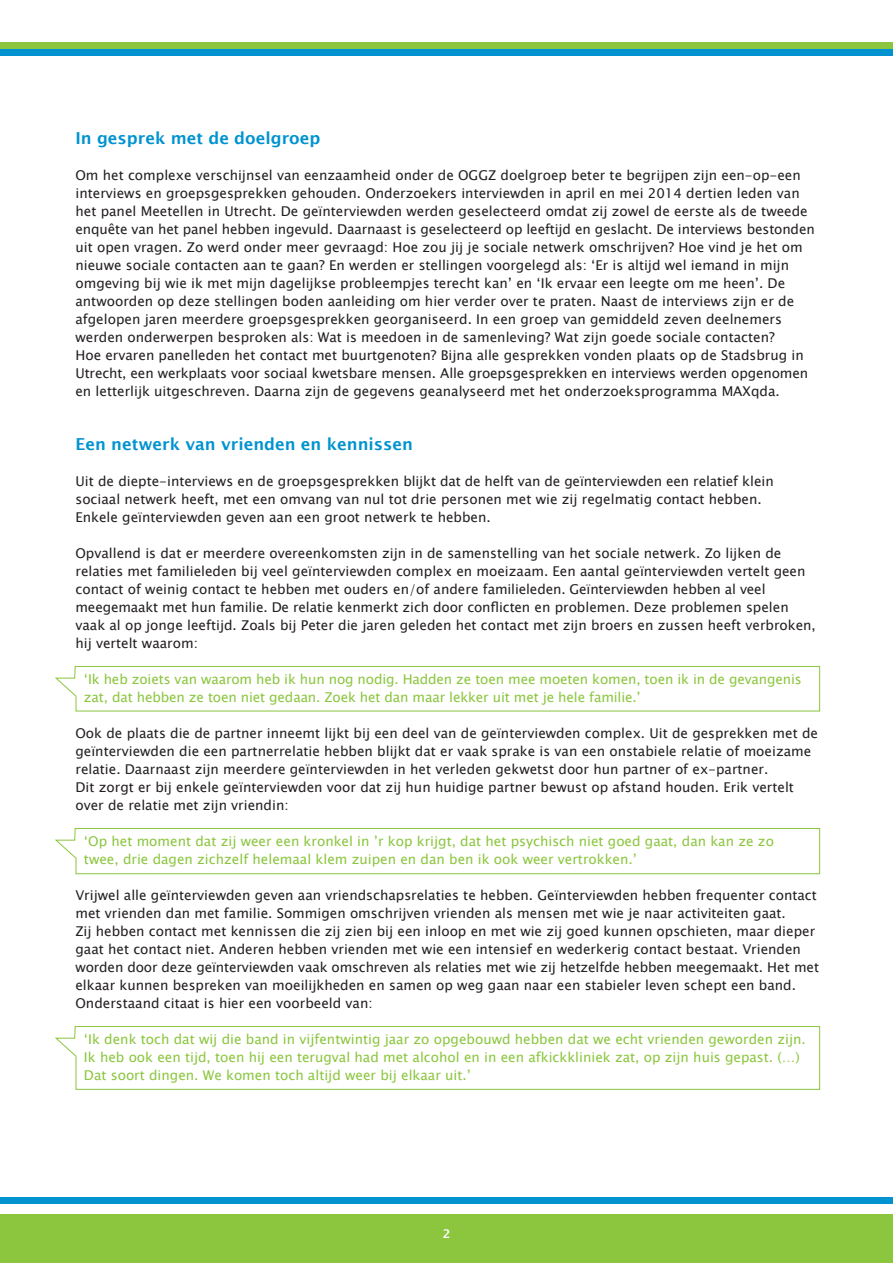
<style>
.page{position:relative;width:893px;height:1263px;background:#fff}
.page>*{position:absolute;margin:0;border:0;box-sizing:border-box;transform-origin:0 0}
.t1{font:600 16.5px "Lucida Sans";color:#0093d0}
.t2{font:13.5px/18px "Lucida Sans Unicode";color:#231f20}
.t3{font:13.5px/18px "Lucida Sans Unicode";color:#8bc63e}
.t4{font:600 12px "Lucida Sans";color:#fff}
</style>
<div class="page">
<svg style="left:55px;top:666px;width:765px;height:46px"></svg>
<svg style="left:55px;top:828px;width:765px;height:46px"></svg>
<svg style="left:55px;top:1026px;width:765px;height:64px"></svg>
<div style="left:0;top:1214px;width:893px;height:49px;background:#8bc63e"></div>
<div style="left:0;top:1197px;width:893px;height:6px;background:#0093d0"></div>
<div style="left:0;top:49px;width:893px;height:6px;background:#0093d0"></div>
<div style="left:0;top:43px;width:893px;height:6px;background:#8bc63e"></div>
<p class="t1" style="left:75px;top:129px;width:246px">In gesprek met de doelgroep</p>
<p class="t2" style="left:75px;top:166px;width:741px">Om het complexe verschijnsel van eenzaamheid onder de OGGZ doelgroep beter te begrijpen zijn een-op-een interviews en groepsgesprekken gehouden. Onderzoekers interviewden in april en mei 2014 dertien leden van het panel Meetellen in Utrecht. De geïnterviewden werden geselecteerd omdat zij zowel de eerste als de tweede enquête van het panel hebben ingevuld. Daarnaast is geselecteerd op leeftijd en geslacht. De interviews bestonden uit open vragen. Zo werd onder meer gevraagd: Hoe zou jij je sociale netwerk omschrijven? Hoe vind je het om nieuwe sociale contacten aan te gaan? En werden er stellingen voorgelegd als: ‘Er is altijd wel iemand in mijn omgeving bij wie ik met mijn dagelijkse probleempjes terecht kan’ en ‘Ik ervaar een leegte om me heen’. De antwoorden op deze stellingen boden aanleiding om hier verder over te praten. Naast de interviews zijn er de afgelopen jaren meerdere groepsgesprekken georganiseerd. In een groep van gemiddeld zeven deelnemers werden onderwerpen besproken als: Wat is meedoen in de samenleving? Wat zijn goede sociale contacten?<br>Hoe ervaren panelleden het contact met buurtgenoten? Bijna alle gesprekken vonden plaats op de Stadsbrug in Utrecht, een werkplaats voor sociaal kwetsbare mensen. Alle groepsgesprekken en interviews werden opgenomen en letterlijk uitgeschreven. Daarna zijn de gegevens geanalyseerd met het onderzoeksprogramma MAXqda.</p>
<p class="t1" style="left:75px;top:435px;width:339px">Een netwerk van vrienden en kennissen</p>
<p class="t2" style="left:75px;top:472px;width:700px">Uit de diepte-interviews en de groepsgesprekken blijkt dat de helft van de geïnterviewden een relatief klein sociaal netwerk heeft, met een omvang van nul tot drie personen met wie zij regelmatig contact hebben.<br>Enkele geïnterviewden geven aan een groot netwerk te hebben.</p>
<p class="t2" style="left:75px;top:544px;width:742px">Opvallend is dat er meerdere overeenkomsten zijn in de samenstelling van het sociale netwerk. Zo lijken de relaties met familieleden bij veel geïnterviewden complex en moeizaam. Een aantal geïnterviewden vertelt geen contact of weinig contact te hebben met ouders en/of andere familieleden. Geïnterviewden hebben al veel meegemaakt met hun familie. De relatie kenmerkt zich door conflicten en problemen. Deze problemen spelen vaak al op jonge leeftijd. Zoals bij Peter die jaren geleden het contact met zijn broers en zussen heeft verbroken, hij vertelt waarom:</p>
<p class="t3" style="left:84px;top:670px;width:719px">‘Ik heb zoiets van waarom heb ik hun nog nodig. Hadden ze toen mee moeten komen, toen ik in de gevangenis zat, dat hebben ze toen niet gedaan. Zoek het dan maar lekker uit met je hele familie.’</p>
<p class="t2" style="left:75px;top:724px;width:744px">Ook de plaats die de partner inneemt lijkt bij een deel van de geïnterviewden complex. Uit de gesprekken met de geïnterviewden die een partnerrelatie hebben blijkt dat er vaak sprake is van een onstabiele relatie of moeizame relatie. Daarnaast zijn meerdere geïnterviewden in het verleden gekwetst door hun partner of ex-partner.<br>Dit zorgt er bij enkele geïnterviewden voor dat zij hun huidige partner bewust op afstand houden. Erik vertelt over de relatie met zijn vriendin:</p>
<p class="t3" style="left:84px;top:832px;width:691px">‘Op het moment dat zij weer een kronkel in ʼr kop krijgt, dat het psychisch niet goed gaat, dan kan ze zo twee, drie dagen zichzelf helemaal klem zuipen en dan ben ik ook weer vertrokken.’</p>
<p class="t2" style="left:75px;top:886px;width:745px">Vrijwel alle geïnterviewden geven aan vriendschapsrelaties te hebben. Geïnterviewden hebben frequenter contact met vrienden dan met familie. Sommigen omschrijven vrienden als mensen met wie je naar activiteiten gaat.<br>Zij hebben contact met kennissen die zij zien bij een inloop en met wie zij goed kunnen opschieten, maar dieper gaat het contact niet. Anderen hebben vrienden met wie een intensief en wederkerig contact bestaat. Vrienden worden door deze geïnterviewden vaak omschreven als relaties met wie zij hetzelfde hebben meegemaakt. Het met elkaar kunnen bespreken van moeilijkheden en samen op weg gaan naar een stabieler leven schept een band.<br>Onderstaand citaat is hier een voorbeeld van:</p>
<p class="t3" style="left:84px;top:1030px;width:723px">‘Ik denk toch dat wij die band in vijfentwintig jaar zo opgebouwd hebben dat we echt vrienden geworden zijn.<br>Ik heb ook een tijd, toen hij een terugval had met alcohol en in een afkickkliniek zat, op zijn huis gepast. (…)<br>Dat soort dingen. We komen toch altijd weer bij elkaar uit.’</p>
<p class="t4" style="left:443px;top:1227px;width:9px">2</p>
</div>
